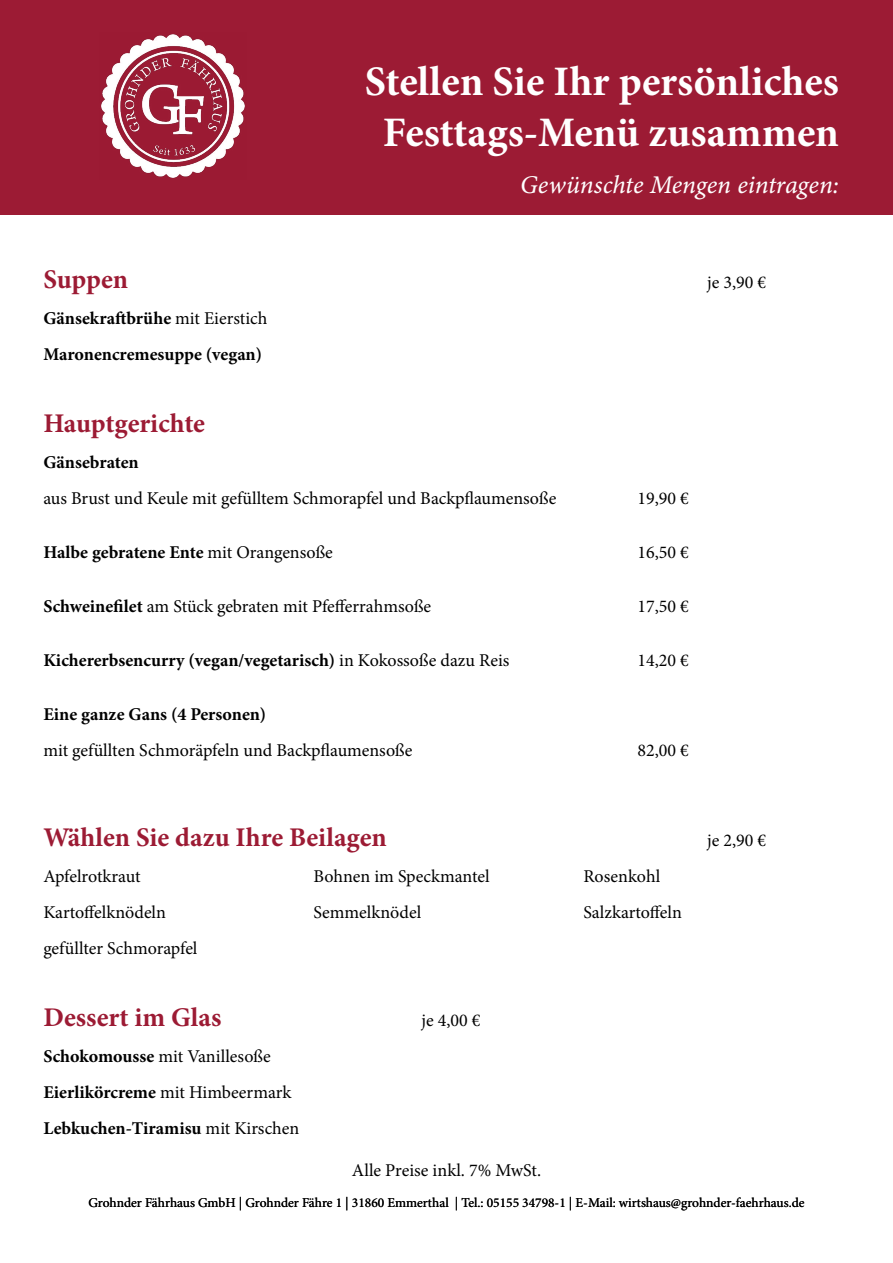
<style>
.page{position:relative;width:893px;height:1263px;background:#fff}
.page>*{position:absolute;margin:0;border:0;box-sizing:border-box;transform-origin:0 0}
.t1{font:700 42px/50.4px "Minion Pro";color:#fff;text-align:center}
.t2{font:700 27px "Minion Pro";color:#9c1b34}
.t3{font:25.5px "Minion Pro It Capt";letter-spacing:-.005em;color:#fff}
.t4{font:18px "Minion Pro";color:#000}
.t5{font:700 18px/36px "Minion Pro";color:#000}
.t6{font:13.5px "Minion Pro";color:#000}
.s1{font-weight:400}
.s2{font-weight:700}
</style>
<div class="page">
<div style="left:0;top:0;width:893px;height:215px;background:#9c1b34"></div>
<img style="left:101px;top:34px;width:144px;height:144px">
<h1 class="t1" style="left:365px;top:56px;width:476px">Stellen Sie Ihr persönliches<br>Festtags-Menü zusammen</h1>
<h3 class="t3" style="left:520px;top:167px;width:320px">Gewünschte Mengen eintragen:</h3>
<h2 class="t2" style="left:43px;top:260px;width:86px">Suppen</h2>
<p class="t4" style="left:707px;top:270px;width:61px">je 3,90 €</p>
<p class="t5" style="left:43px;top:300px;width:226px">Gänsekraftbrühe <span class="s1">mit Eierstich<br></span>Maronencremesuppe (vegan)</p>
<h2 class="t2" style="left:43px;top:404px;width:163px">Hauptgerichte</h2>
<p class="t5" style="left:43px;top:444px;width:97px">Gänsebraten</p>
<p class="t4" style="left:43px;top:486px;width:514px">aus Brust und Keule mit gefülltem Schmorapfel und Backpflaumensoße</p>
<p class="t4" style="left:637px;top:486px;width:53px">19,90 €</p>
<p class="t5" style="left:43px;top:534px;width:291px">Halbe gebratene Ente <span class="s1">mit Orangensoße</span></p>
<p class="t4" style="left:637px;top:540px;width:53px">16,50 €</p>
<p class="t4" style="left:43px;top:594px;width:389px"><span class="s2">Schweinefilet</span> am Stück gebraten mit Pfefferrahmsoße</p>
<p class="t4" style="left:637px;top:594px;width:53px">17,50 €</p>
<p class="t5" style="left:43px;top:642px;width:467px">Kichererbsencurry (vegan/vegetarisch) <span class="s1">in Kokossoße dazu Reis</span></p>
<p class="t4" style="left:637px;top:648px;width:53px">14,20 €</p>
<p class="t5" style="left:43px;top:696px;width:224px">Eine ganze Gans (4 Personen)</p>
<p class="t4" style="left:43px;top:738px;width:371px">mit gefüllten Schmoräpfeln und Backpflaumensoße</p>
<p class="t4" style="left:637px;top:738px;width:53px">82,00 €</p>
<h2 class="t2" style="left:43px;top:818px;width:345px">Wählen Sie dazu Ihre Beilagen</h2>
<p class="t4" style="left:707px;top:828px;width:61px">je 2,90 €</p>
<p class="t4" style="left:43px;top:864px;width:99px">Apfelrotkraut</p>
<p class="t4" style="left:313px;top:864px;width:178px">Bohnen im Speckmantel</p>
<p class="t4" style="left:583px;top:864px;width:78px">Rosenkohl</p>
<p class="t4" style="left:43px;top:900px;width:124px">Kartoffelknödeln</p>
<p class="t4" style="left:313px;top:900px;width:109px">Semmelknödel</p>
<p class="t4" style="left:583px;top:900px;width:100px">Salzkartoffeln</p>
<p class="t4" style="left:43px;top:936px;width:156px">gefüllter Schmorapfel</p>
<h2 class="t2" style="left:43px;top:998px;width:180px">Dessert im Glas</h2>
<p class="t4" style="left:421px;top:1008px;width:61px">je 4,00 €</p>
<p class="t5" style="left:43px;top:1038px;width:257px">Schokomousse <span class="s1">mit Vanillesoße<br></span>Eierlikörcreme <span class="s1">mit Himbeermark<br></span>Lebkuchen-Tiramisu <span class="s1">mit Kirschen</span></p>
<p class="t4" style="left:352px;top:1158px;width:191px">Alle Preise inkl. 7% MwSt.</p>
<p class="t6" style="left:88px;top:1193px;width:718px">Grohnder Fährhaus GmbH | Grohnder Fähre 1 | 31860 Emmerthal | Tel.: 05155 34798-1 | E-Mail: wirtshaus@grohnder-faehrhaus.de</p>
</div>
